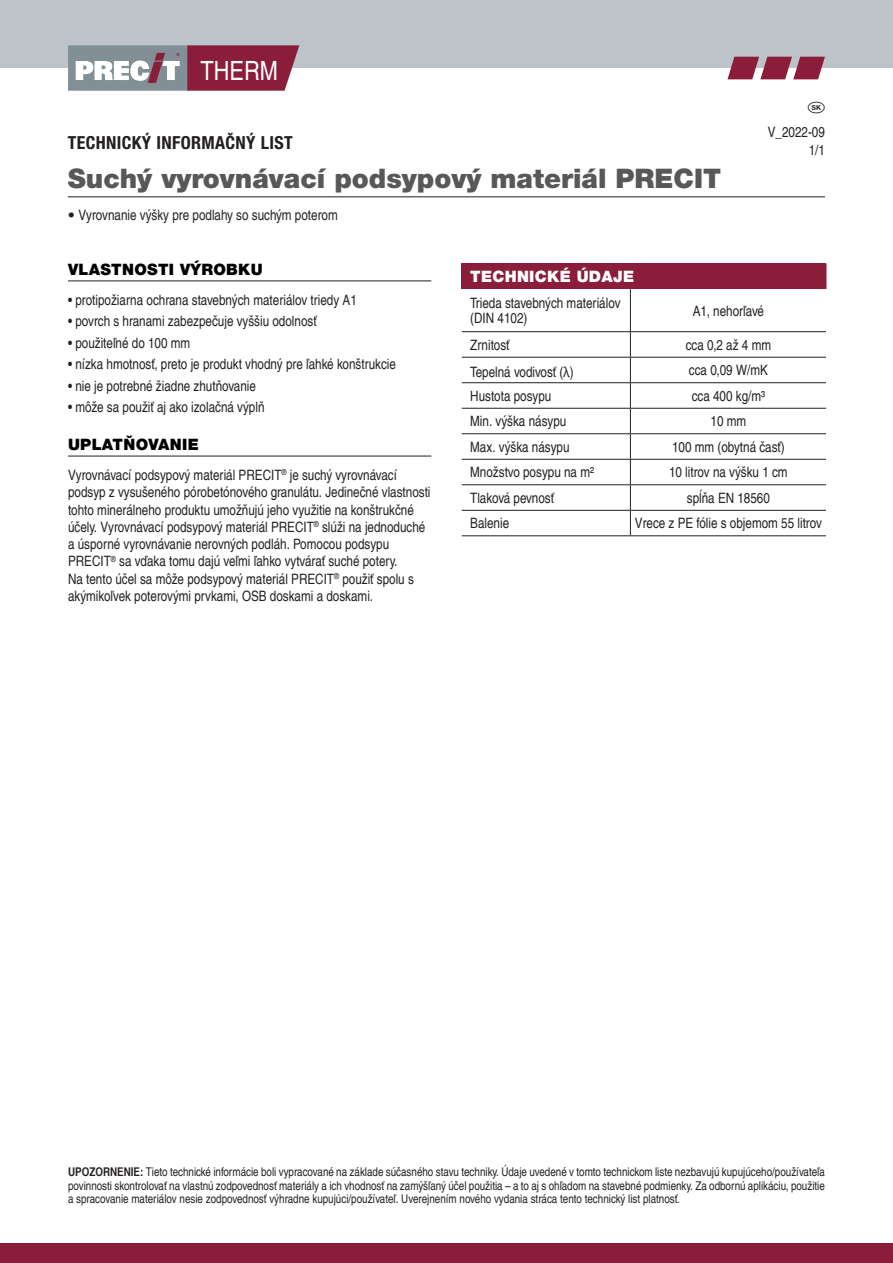
<style>
.page{position:relative;width:893px;height:1263px;background:#fff}
.page>*{position:absolute;margin:0;border:0;box-sizing:border-box;transform-origin:0 0}
.t1{font:900 27px "Helvetica Neue LT Pro";color:#57585a}
.t2{font:condensed 26.55px "Helvetica LT Pro";color:#fff}
.t3{font:700 condensed 18px "Helvetica Neue LT Pro";letter-spacing:.02em;color:#231f20}
.t4{font:900 15.75px "Helvetica Neue LT Pro";letter-spacing:.02em;color:#000}
.t5{font:900 15.75px "Helvetica Neue LT Pro";letter-spacing:.02em;color:#fff}
.t6{font:condensed 14.25px/17.2px "Helvetica LT Pro";color:#231f20}
.t7{font:condensed 12px/13.5px "Helvetica LT Pro";color:#231f20;text-align:justify}
.s1{font-family:"Helvetica Neue LT Pro";font-weight:700}
.s2{font-family:"Helvetica Neue";font-stretch:normal}
.s3{font-weight:700}
</style>
<div class="page">
<div style="left:0;top:0;width:893px;height:68px;background:#bcc4c9"></div>
<div style="left:0;top:1243px;width:893px;height:20px;background:#8a1d3a"></div>
<div style="left:68px;top:45px;width:121px;height:46px;background:#828f96"></div>
<svg style="left:187px;top:45px;width:112px;height:46px;background:#912d48"></svg>
<svg style="left:76px;top:53px;width:104px;height:30px"></svg>
<svg style="left:727px;top:57px;width:98px;height:22px"></svg>
<hr style="left:68px;top:196px;width:757px;height:1px;background:#57585a">
<hr style="left:68px;top:280px;width:363px;height:1px;background:#231f20">
<hr style="left:68px;top:456px;width:363px;height:1px;background:#231f20">
<div style="left:462px;top:264px;width:364px;height:25px;background:#8a1d3a"></div>
<svg style="left:462px;top:289px;width:364px;height:246px"></svg>
<hr style="left:630px;top:408px;width:196px;height:1px;background:#231f20">
<hr style="left:630px;top:433px;width:196px;height:1px;background:#231f20">
<hr style="left:630px;top:459px;width:196px;height:1px;background:#231f20">
<hr style="left:630px;top:484px;width:196px;height:1px;background:#231f20">
<hr style="left:630px;top:510px;width:196px;height:1px;background:#231f20">
<hr style="left:630px;top:535px;width:196px;height:1px;background:#231f20">
<svg style="left:826px;top:264px;width:1px;height:25px"></svg>
<hr style="left:630px;top:331px;width:196px;height:1px;background:#231f20">
<hr style="left:630px;top:357px;width:196px;height:1px;background:#231f20">
<hr style="left:630px;top:382px;width:196px;height:1px;background:#231f20">
<hr style="left:630px;top:289px;width:1px;height:42px;background:#231f20">
<svg style="left:630px;top:332px;width:1px;height:203px"></svg>
<hr style="left:462px;top:331px;width:168px;height:1px;background:#231f20">
<hr style="left:462px;top:357px;width:168px;height:1px;background:#231f20">
<hr style="left:462px;top:382px;width:168px;height:1px;background:#231f20">
<hr style="left:462px;top:408px;width:168px;height:1px;background:#231f20">
<hr style="left:462px;top:433px;width:168px;height:1px;background:#231f20">
<hr style="left:462px;top:459px;width:168px;height:1px;background:#231f20">
<hr style="left:462px;top:484px;width:168px;height:1px;background:#231f20">
<hr style="left:462px;top:510px;width:168px;height:1px;background:#231f20">
<hr style="left:462px;top:535px;width:168px;height:1px;background:#231f20">
<svg style="left:461px;top:264px;width:1px;height:25px"></svg>
<h2 class="t2" style="left:201px;top:55px;width:79px">THERM</h2>
<p class="t3" style="left:68px;top:132px;width:226px">TECHNICKÝ INFORMAČNÝ LIST</p>
<h1 class="t1" style="left:68px;top:162px;width:655px">Suchý vyrovnávací podsypový materiál PRECIT</h1>
<p class="t6" style="left:68px;top:207px;width:271px"><span class="s1">•</span> Vyrovnanie výšky pre podlahy so suchým poterom</p>
<p class="t6" style="left:768px;top:123px;width:59px;text-align:right">V_2022-09<br>1/1</p>
<p class="t4" style="left:68px;top:260px;width:196px">VLASTNOSTI VÝROBKU</p>
<p class="t6" style="left:68px;top:291px;width:290px">• protipožiarna ochrana stavebných materiálov triedy A1</p>
<p class="t6" style="left:68px;top:313px;width:250px">• povrch s hranami zabezpečuje vyššiu odolnosť</p>
<p class="t6" style="left:68px;top:334px;width:124px">• použiteľné do 100 mm</p>
<p class="t6" style="left:68px;top:356px;width:330px">• nízka hmotnosť, preto je produkt vhodný pre ľahké konštrukcie</p>
<p class="t6" style="left:68px;top:377px;width:190px">• nie je potrebné žiadne zhutňovanie</p>
<p class="t6" style="left:68px;top:399px;width:198px">• môže sa použiť aj ako izolačná výplň</p>
<p class="t4" style="left:68px;top:435px;width:132px">UPLATŇOVANIE</p>
<p class="t6" style="left:68px;top:466px;width:364px">Vyrovnávací podsypový materiál PRECIT<sup>®</sup> je suchý vyrovnávací podsyp z vysušeného pórobetónového granulátu. Jedinečné vlastnosti tohto minerálneho produktu umožňujú jeho využitie na konštrukčné účely. Vyrovnávací podsypový materiál PRECIT<sup>®</sup> slúži na jednoduché a úsporné vyrovnávanie nerovných podláh. Pomocou podsypu PRECIT<sup>®</sup> sa vďaka tomu dajú veľmi ľahko vytvárať suché potery.<br>Na tento účel sa môže podsypový materiál PRECIT<sup>®</sup> použiť spolu s akýmikoľvek poterovými prvkami, OSB doskami a doskami.</p>
<p class="t5" style="left:470px;top:267px;width:165px">TECHNICKÉ ÚDAJE</p>
<p class="t6" style="left:470px;top:295px;width:152px;line-height:15px">Trieda stavebných materiálov (DIN 4102)</p>
<p class="t6" style="left:693px;top:302px;width:73px">A1, nehorľavé</p>
<p class="t6" style="left:470px;top:336px;width:41px">Zrnitosť</p>
<p class="t6" style="left:686px;top:336px;width:87px">cca 0,2 až 4 mm</p>
<p class="t6" style="left:470px;top:363px;width:105px">Tepelná vodivosť (<span class="s2">λ</span>)</p>
<p class="t6" style="left:689px;top:361px;width:80px">cca 0,09 W/mK</p>
<p class="t6" style="left:470px;top:387px;width:83px">Hustota posypu</p>
<p class="t6" style="left:692px;top:387px;width:75px">cca 400 kg/m³</p>
<p class="t6" style="left:470px;top:412px;width:98px">Min. výška násypu</p>
<p class="t6" style="left:710px;top:412px;width:37px">10 mm</p>
<p class="t6" style="left:470px;top:438px;width:101px">Max. výška násypu</p>
<p class="t6" style="left:672px;top:438px;width:114px">100 mm (obytná časť)</p>
<p class="t6" style="left:470px;top:463px;width:125px">Množstvo posypu na m²</p>
<p class="t6" style="left:669px;top:463px;width:120px">10 litrov na výšku 1 cm</p>
<p class="t6" style="left:470px;top:489px;width:85px">Tlaková pevnosť</p>
<p class="t6" style="left:687px;top:489px;width:85px">spĺňa EN 18560</p>
<p class="t6" style="left:470px;top:515px;width:40px">Balenie</p>
<p class="t6" style="left:635px;top:515px;width:189px">Vrece z PE fólie s objemom 55 litrov</p>
<p class="t7" style="left:68px;top:1165px;width:758px"><span class="s3">UPOZORNENIE:</span> Tieto technické informácie boli vypracované na základe súčasného stavu techniky. Údaje uvedené v tomto technickom liste nezbavujú kupujúceho/používateľa povinnosti skontrolovať na vlastnú zodpovednosť materiály a ich vhodnosť na zamýšľaný účel použitia – a to aj s ohľadom na stavebné podmienky. Za odbornú aplikáciu, použitie a spracovanie materiálov nesie zodpovednosť výhradne kupujúci/používateľ. Uverejnením nového vydania stráca tento technický list platnosť.</p>
</div>
